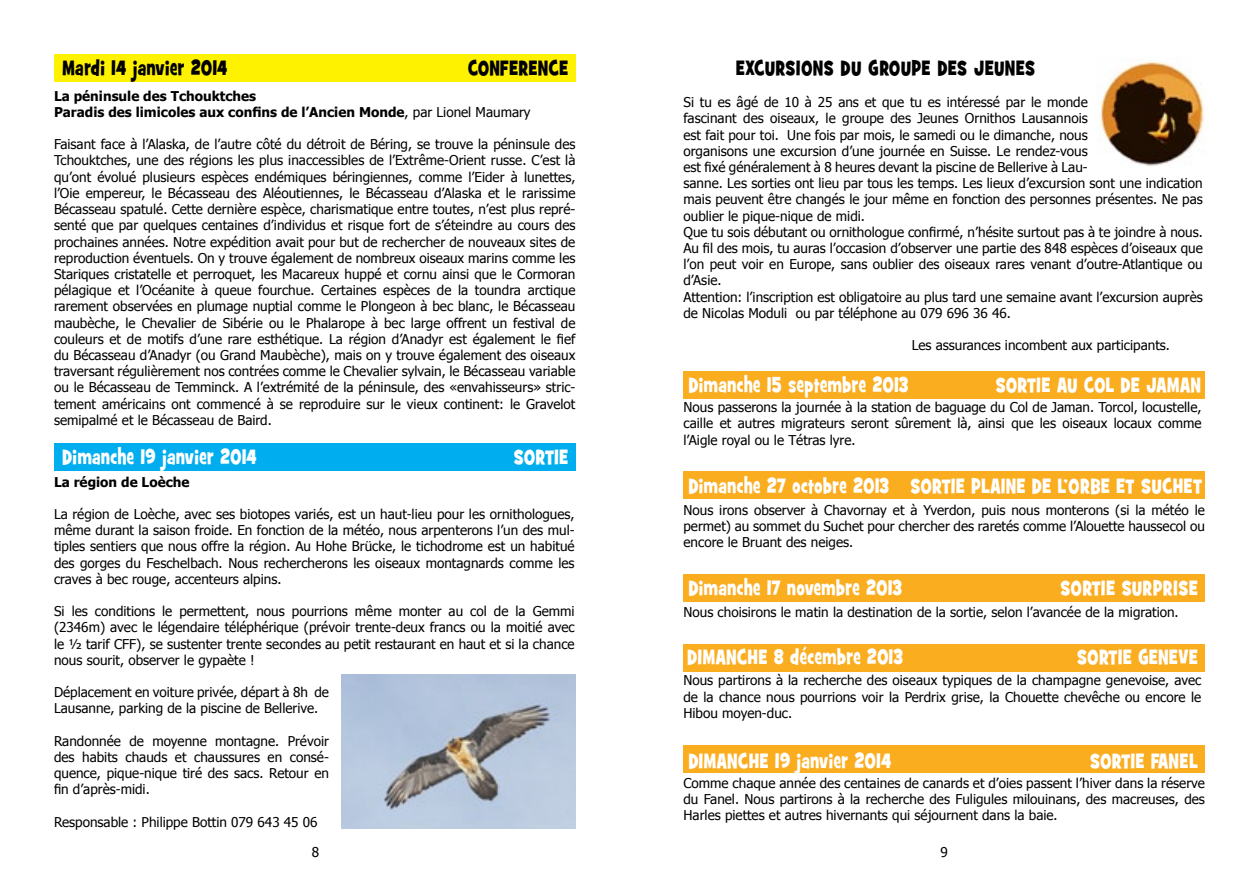
<style>
.page{position:relative;width:1259px;height:893px;background:#fff}
.page>*{position:absolute;margin:0;border:0;box-sizing:border-box;transform-origin:0 0}
.t1{font:700 21px "Grilled Cheese BTN Cn";letter-spacing:.03em;color:#fff}
.t2{font:700 21px "Grilled Cheese BTN Cn";letter-spacing:.03em;color:#000}
.t3{font:13.5px/16.2px "Tahoma";color:#000;text-align:justify}
.t4{font:700 13.5px/16.2px "Tahoma";color:#000}
.s1{font-weight:400}
</style>
<div class="page">
<div style="left:54px;top:54px;width:521px;height:28px;background:#fff200"></div>
<div style="left:683px;top:371px;width:522px;height:28px;background:#fbad20"></div>
<div style="left:683px;top:471px;width:522px;height:28px;background:#fbad20"></div>
<div style="left:683px;top:574px;width:522px;height:28px;background:#fbad20"></div>
<div style="left:683px;top:644px;width:522px;height:27px;background:#fbad20"></div>
<div style="left:683px;top:745px;width:522px;height:28px;background:#fbad20"></div>
<img style="left:1100px;top:61px;width:105px;height:105px">
<div style="left:54px;top:444px;width:521px;height:27px;background:#00aeef"></div>
<img style="left:342px;top:674px;width:233px;height:154px">
<h1 class="t2" style="left:62px;top:54px;width:167px">Mardi 14 janvier 2014</h1>
<h1 class="t2" style="left:468px;top:54px;width:102px">CONFERENCE</h1>
<h1 class="t2" style="left:736px;top:54px;width:300px">EXCURSIONS DU GROUPE DES JEUNES</h1>
<p class="t3" style="left:683px;top:94px;width:521px;text-align:left">Si tu es âgé de 10 à 25 ans et que tu es intéressé par le monde<br>fascinant des oiseaux, le groupe des Jeunes Ornithos Lausannois<br>est fait pour toi. Une fois par mois, le samedi ou le dimanche, nous<br>organisons une excursion d’une journée en Suisse. Le rendez-vous<br>est fixé généralement à 8 heures devant la piscine de Bellerive à Lau-<br>sanne. Les sorties ont lieu par tous les temps. Les lieux d’excursion sont une indication mais peuvent être changés le jour même en fonction des personnes présentes. Ne pas oublier le pique-nique de midi.<br>Que tu sois débutant ou ornithologue confirmé, n’hésite surtout pas à te joindre à nous.<br>Au fil des mois, tu auras l’occasion d’observer une partie des 848 espèces d’oiseaux que l’on peut voir en Europe, sans oublier des oiseaux rares venant d’outre-Atlantique ou d’Asie.<br>Attention: l’inscription est obligatoire au plus tard une semaine avant l’excursion auprès de Nicolas Moduli ou par téléphone au 079 696 36 46.</p>
<p class="t3" style="left:911px;top:337px;width:260px">Les assurances incombent aux participants.</p>
<h1 class="t1" style="left:688px;top:371px;width:221px">Dimanche 15 septembre 2013</h1>
<h1 class="t1" style="left:996px;top:371px;width:206px">SORTIE AU COL DE JAMAN</h1>
<p class="t3" style="left:683px;top:399px;width:519px">Nous passerons la journée à la station de baguage du Col de Jaman. Torcol, locustelle, caille et autres migrateurs seront sûrement là, ainsi que les oiseaux locaux comme l’Aigle royal ou le Tétras lyre.</p>
<h1 class="t1" style="left:688px;top:472px;width:515px">Dimanche 27 octobre 2013 SORTIE PLAINE DE L’ORBE ET SUCHET</h1>
<p class="t3" style="left:683px;top:501px;width:523px">Nous irons observer à Chavornay et à Yverdon, puis nous monterons (si la météo le permet) au sommet du Suchet pour chercher des raretés comme l’Alouette haussecol ou encore le Bruant des neiges.</p>
<h1 class="t1" style="left:688px;top:574px;width:215px">Dimanche 17 novembre 2013</h1>
<h1 class="t1" style="left:1060px;top:574px;width:139px">SORTIE SURPRISE</h1>
<p class="t3" style="left:683px;top:603px;width:497px">Nous choisirons le matin la destination de la sortie, selon l’avancée de la migration.</p>
<h1 class="t1" style="left:687px;top:644px;width:217px">DIMANCHE 8 décembre 2013</h1>
<h1 class="t1" style="left:1077px;top:644px;width:122px">SORTIE GENEVE</h1>
<p class="t3" style="left:683px;top:672px;width:519px">Nous partirons à la recherche des oiseaux typiques de la champagne genevoise, avec de la chance nous pourrions voir la Perdrix grise, la Chouette chevêche ou encore le Hibou moyen-duc.</p>
<h1 class="t1" style="left:688px;top:747px;width:204px">DIMANCHE 19 janvier 2014</h1>
<h1 class="t1" style="left:1090px;top:747px;width:109px">SORTIE FANEL</h1>
<p class="t3" style="left:683px;top:774px;width:523px">Comme chaque année des centaines de canards et d’oies passent l’hiver dans la réserve du Fanel. Nous partirons à la recherche des Fuligules milouinans, des macreuses, des Harles piettes et autres hivernants qui séjournent dans la baie.</p>
<p class="t3" style="left:940px;top:843px;width:9px">9</p>
<p class="t4" style="left:54px;top:87px;width:478px">La péninsule des Tchouktches<br>Paradis des limicoles aux confins de l’Ancien Monde<span class="s1">, par Lionel Maumary</span></p>
<p class="t3" style="left:54px;top:136px;width:523px">Faisant face à l’Alaska, de l’autre côté du détroit de Béring, se trouve la péninsule des Tchouktches, une des régions les plus inaccessibles de l’Extrême-Orient russe. C’est là qu’ont évolué plusieurs espèces endémiques béringiennes, comme l’Eider à lunettes, l’Oie empereur, le Bécasseau des Aléoutiennes, le Bécasseau d’Alaska et le rarissime Bécasseau spatulé. Cette dernière espèce, charismatique entre toutes, n’est plus repré&shy;senté que par quelques centaines d’individus et risque fort de s’éteindre au cours des prochaines années. Notre expédition avait pour but de rechercher de nouveaux sites de reproduction éventuels. On y trouve également de nombreux oiseaux marins comme les Stariques cristatelle et perroquet, les Macareux huppé et cornu ainsi que le Cormoran pélagique et l’Océanite à queue fourchue. Certaines espèces de la toundra arctique rarement observées en plumage nuptial comme le Plongeon à bec blanc, le Bécasseau maubèche, le Chevalier de Sibérie ou le Phalarope à bec large offrent un festival de couleurs et de motifs d’une rare esthétique. La région d’Anadyr est également le fief du Bécasseau d’Anadyr (ou Grand Maubèche), mais on y trouve également des oiseaux traversant régulièrement nos contrées comme le Chevalier sylvain, le Bécasseau variable ou le Bécasseau de Temminck. A l’extrémité de la péninsule, des «envahisseurs» stric&shy;tement américains ont commencé à se reproduire sur le vieux continent: le Gravelot semipalmé et le Bécasseau de Baird.</p>
<h1 class="t1" style="left:62px;top:444px;width:196px">Dimanche 19 janvier 2014</h1>
<h1 class="t1" style="left:514px;top:444px;width:56px">SORTIE</h1>
<p class="t4" style="left:54px;top:473px;width:137px">La région de Loèche</p>
<p class="t3" style="left:54px;top:505px;width:522px">La région de Loèche, avec ses biotopes variés, est un haut-lieu pour les ornithologues, même durant la saison froide. En fonction de la météo, nous arpenterons l’un des mul&shy;tiples sentiers que nous offre la région. Au Hohe Brücke, le tichodrome est un habitué des gorges du Feschelbach. Nous rechercherons les oiseaux montagnards comme les craves à bec rouge, accenteurs alpins.</p>
<p class="t3" style="left:54px;top:603px;width:522px">Si les conditions le permettent, nous pourrions même monter au col de la Gemmi (2346m) avec le légendaire téléphérique (prévoir trente-deux francs ou la moitié avec le ½ tarif CFF), se sustenter trente secondes au petit restaurant en haut et si la chance nous sourit, observer le gypaète !</p>
<p class="t3" style="left:54px;top:684px;width:276px">Déplacement en voiture privée, départ à 8h de<br>Lausanne, parking de la piscine de Bellerive.</p>
<p class="t3" style="left:54px;top:732px;width:276px">Randonnée de moyenne montagne. Prévoir des habits chauds et chaussures en consé&shy;quence, pique-nique tiré des sacs. Retour en fin d’après-midi.</p>
<p class="t3" style="left:54px;top:813px;width:265px">Responsable : Philippe Bottin 079 643 45 06</p>
<p class="t3" style="left:312px;top:843px;width:9px">8</p>
</div>
